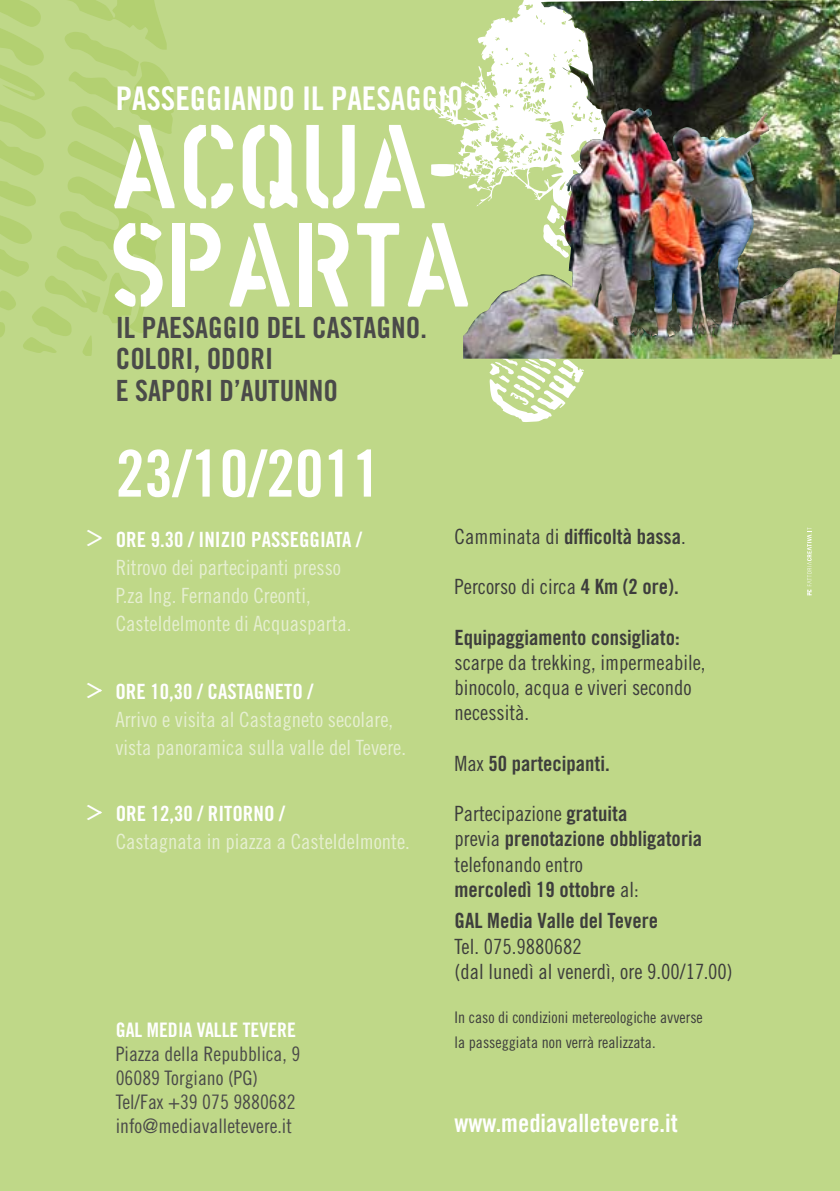
<style>
.page{position:relative;width:840px;height:1191px;background:#fff}
.page>*{position:absolute;margin:0;border:0;box-sizing:border-box;transform-origin:0 0}
.t1{font:64.6px "Trade Gothic Bold Cond Twenty";color:#fff}
.t2{font:32.6px "Trade Gothic Bold Cond Twenty";color:#fff}
.t3{font:29.2px/31.4px "Trade Gothic Bold Cond Twenty";color:#4a4a49}
.t4{font:25.2px "Trade Gothic Bold Cond Twenty";color:#fff}
.t5{font:21px/28px "Trade Gothic Cond Eighteen";color:#e6efd1}
.t6{font:21px/25.2px "Trade Gothic Cond Eighteen";color:#3d3d3c}
.t7{font:21px/31.6px "Trade Gothic Bold Cond Twenty";color:#3d3d3c}
.t8{font:21px "Trade Gothic Bold Cond Twenty";color:#fff}
.t9{font:20px/24px "Trade Gothic Cond Eighteen";color:#4a4a49}
.t10{font:20px "Trade Gothic Bold Cond Twenty";color:#fff}
.t11{font:16px/25.2px "Trade Gothic Cond Eighteen";color:#3d3d3c}
.s1{font-family:"Trade Gothic Cond Eighteen"}
.s2{font-family:"Trade Gothic Bold Cond Twenty"}
</style>
<div class="page">
<div style="left:0;top:0;width:839px;height:1191px;background:#bfd888"></div>
<svg style="left:242px;top:125px;width:55px;height:83px"></svg>
<svg style="left:306px;top:125px;width:48px;height:83px"></svg>
<svg style="left:364px;top:125px;width:60px;height:83px"></svg>
<svg style="left:184px;top:125px;width:49px;height:83px"></svg>
<div style="left:171px;top:223px;width:13px;height:83px;background:#fff"></div>
<svg style="left:190px;top:223px;width:30px;height:48px"></svg>
<div style="left:299px;top:223px;width:13px;height:83px;background:#fff"></div>
<svg style="left:317px;top:223px;width:31px;height:83px"></svg>
<svg style="left:357px;top:223px;width:42px;height:83px"></svg>
<svg style="left:229px;top:223px;width:61px;height:84px"></svg>
<svg style="left:407px;top:236px;width:61px;height:71px"></svg>
<svg style="left:0;top:0;width:174px;height:356px"></svg>
<svg style="left:429px;top:0;width:112px;height:254px"></svg>
<svg style="left:489px;top:330px;width:95px;height:92px"></svg>
<svg style="left:807px;top:527px;width:4px;height:68px"></svg>
<img style="left:541px;top:0;width:298px;height:354px">
<img style="left:565px;top:108px;width:73px;height:110px">
<h2 class="t2" style="left:116px;top:78px;width:349px">passeggiando il paesaggio</h2>
<h3 class="t3" style="left:116px;top:312px;width:312px">il paesaggio del castagno. colori, odori<br>e sapori d’autunno</h3>
<h1 class="t1" style="left:116px;top:434px;width:266px">23/10/2011</h1>
<p class="t8" style="left:116px;top:526px;width:92px">Ore 9.30 / INIZIO</p>
<p class="t8" style="left:251px;top:526px;width:112px">passeggiata /</p>
<p class="t5" style="left:116px;top:553px;width:237px">Ritrovo dei partecipanti presso<br>P.za Ing. Fernando Creonti,<br>Casteldelmonte di Acquasparta.</p>
<p class="t8" style="left:115px;top:679px;width:199px">ORE 10,30 / castagneto /</p>
<p class="t5" style="left:115px;top:705px;width:292px">Arrivo e visita al Castagneto secolare, vista panoramica sulla valle del Tevere.</p>
<p class="t8" style="left:116px;top:801px;width:128px">ORE 12,30 / RITORNO</p>
<p class="t8" style="left:279px;top:801px;width:7px">/</p>
<p class="t5" style="left:116px;top:827px;width:295px">Castagnata in piazza a Casteldelmonte.</p>
<p class="t10" style="left:116px;top:1017px;width:182px">GAL Media Valle Tevere</p>
<p class="t9" style="left:116px;top:1041px;width:186px">Piazza della Repubblica, 9<br>06089 Torgiano (PG)<br>Tel/Fax +39 075 9880682 info@mediavalletevere.it</p>
<p class="t7" style="left:454px;top:520px;width:232px"><span class="s1">Camminata di</span> difficoltà bassa<span class="s1">.</span></p>
<p class="t6" style="left:454px;top:574px;width:225px">Percorso di circa <span class="s2">4 Km (2 ore).</span></p>
<p class="t7" style="left:454px;top:621px;width:226px">Equipaggiamento consigliato:</p>
<p class="t6" style="left:454px;top:649px;width:252px">scarpe da trekking, impermeabile, binocolo, acqua e viveri secondo necessità.</p>
<p class="t7" style="left:454px;top:747px;width:157px"><span class="s1">Max</span> 50 partecipanti.</p>
<p class="t6" style="left:454px;top:801px;width:174px">Partecipazione <span class="s2">gratuita</span></p>
<p class="t7" style="left:454px;top:823px;width:249px"><span class="s1">previa</span> prenotazione obbligatoria</p>
<p class="t6" style="left:454px;top:851px;width:130px">telefonando entro</p>
<p class="t7" style="left:454px;top:873px;width:205px">mercoledì 19 ottobre <span class="s1">al:<br></span>GAL Media Valle del Tevere</p>
<p class="t6" style="left:454px;top:933px;width:279px">Tel. 075.9880682<br>(dal lunedì al venerdì, ore 9.00/17.00)</p>
<p class="t11" style="left:454px;top:1004px;width:249px">In caso di condizioni metereologiche avverse la passeggiata non verrà realizzata.</p>
<p class="t4" style="left:454px;top:1108px;width:224px">www.mediavalletevere.it</p>
</div>
